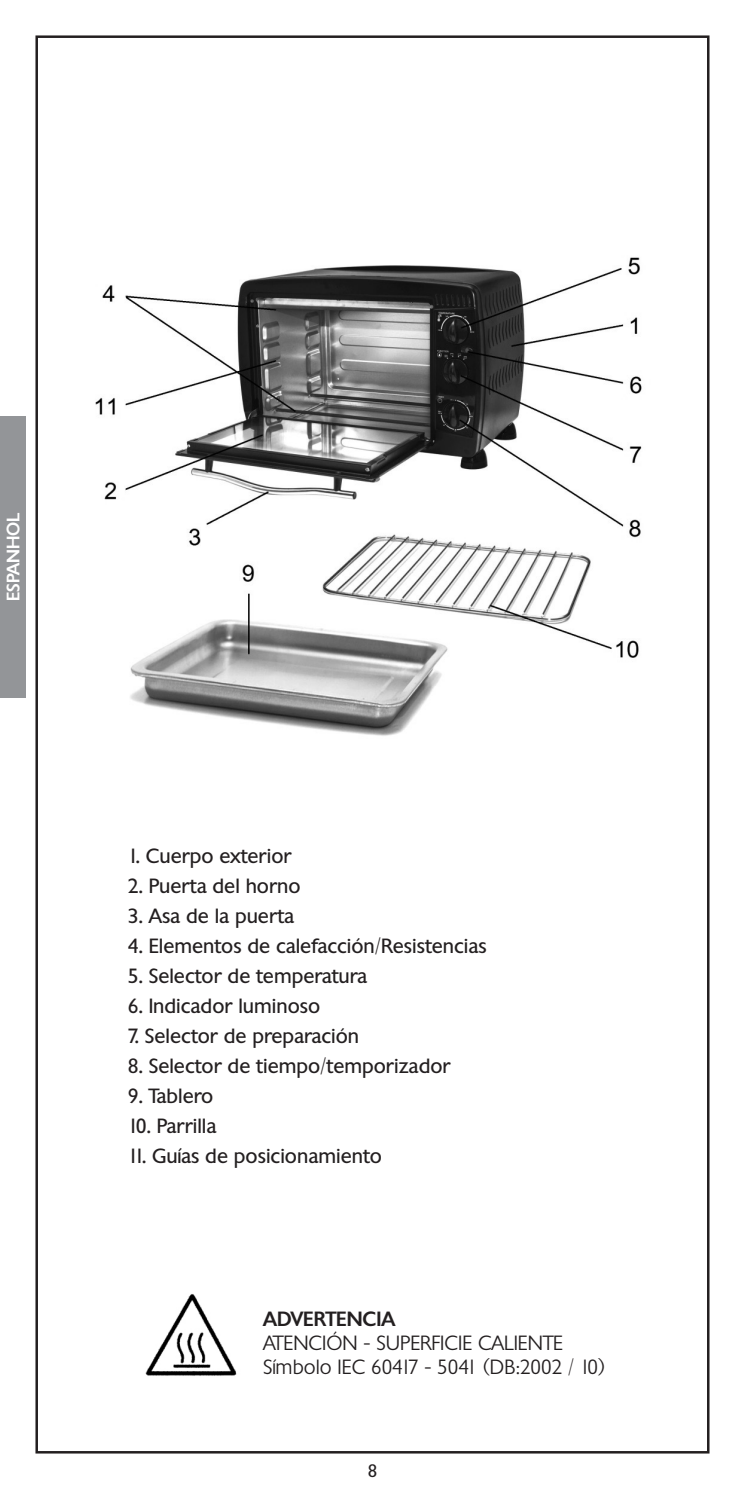
<style>
.page{position:relative;width:745px;height:1489px;background:#fff}
.page>*{position:absolute;margin:0;border:0;box-sizing:border-box;transform-origin:0 0}
.t1{font:20px "Chantilly";color:#231f20}
.t2{font:300 20px "Chantilly";color:#231f20}
.t3{font:500 20px "Chantilly";color:#231f20}
.t4{font:500 17.5px "Chantilly";color:#fff}
.t5{font:17.5px "Chantilly";color:#231f20}
</style>
<div class="page">
<div style="left:0;top:416px;width:26px;height:281px;background:#939598"></div>
<img style="left:95px;top:257px;width:547px;height:479px">
<img style="left:145px;top:1294px;width:92px;height:82px">
<p class="t4" style="left:3px;top:601px;width:90px;rotate:-90deg">ESPANHOL</p>
<p class="t1" style="left:128px;top:844px;width:165px">1. Cuerpo exterior</p>
<p class="t1" style="left:128px;top:874px;width:174px">2. Puerta del horno</p>
<p class="t1" style="left:128px;top:904px;width:168px">3. Asa de la puerta</p>
<p class="t1" style="left:128px;top:934px;width:360px">4. Elementos de calefacción/Resistencias</p>
<p class="t1" style="left:128px;top:964px;width:240px">5. Selector de temperatura</p>
<p class="t1" style="left:128px;top:994px;width:194px">6. Indicador luminoso</p>
<p class="t1" style="left:128px;top:1024px;width:232px">7. Selector de preparación</p>
<p class="t1" style="left:128px;top:1054px;width:324px">8. Selector de tiempo/temporizador</p>
<p class="t1" style="left:128px;top:1084px;width:87px">9. Tablero</p>
<p class="t1" style="left:128px;top:1114px;width:90px">10. Parrilla</p>
<p class="t1" style="left:128px;top:1144px;width:255px">11. Guías de posicionamiento</p>
<p class="t3" style="left:263px;top:1306px;width:133px">ADVERTENCIA</p>
<p class="t2" style="left:263px;top:1330px;width:301px">ATENCIÓN - SUPERFICIE CALIENTE</p>
<p class="t2" style="left:263px;top:1354px;width:343px">Símbolo IEC 60417 - 5041 (DB:2002 / 10)</p>
<p class="t5" style="left:367px;top:1460px;width:11px">8</p>
</div>
